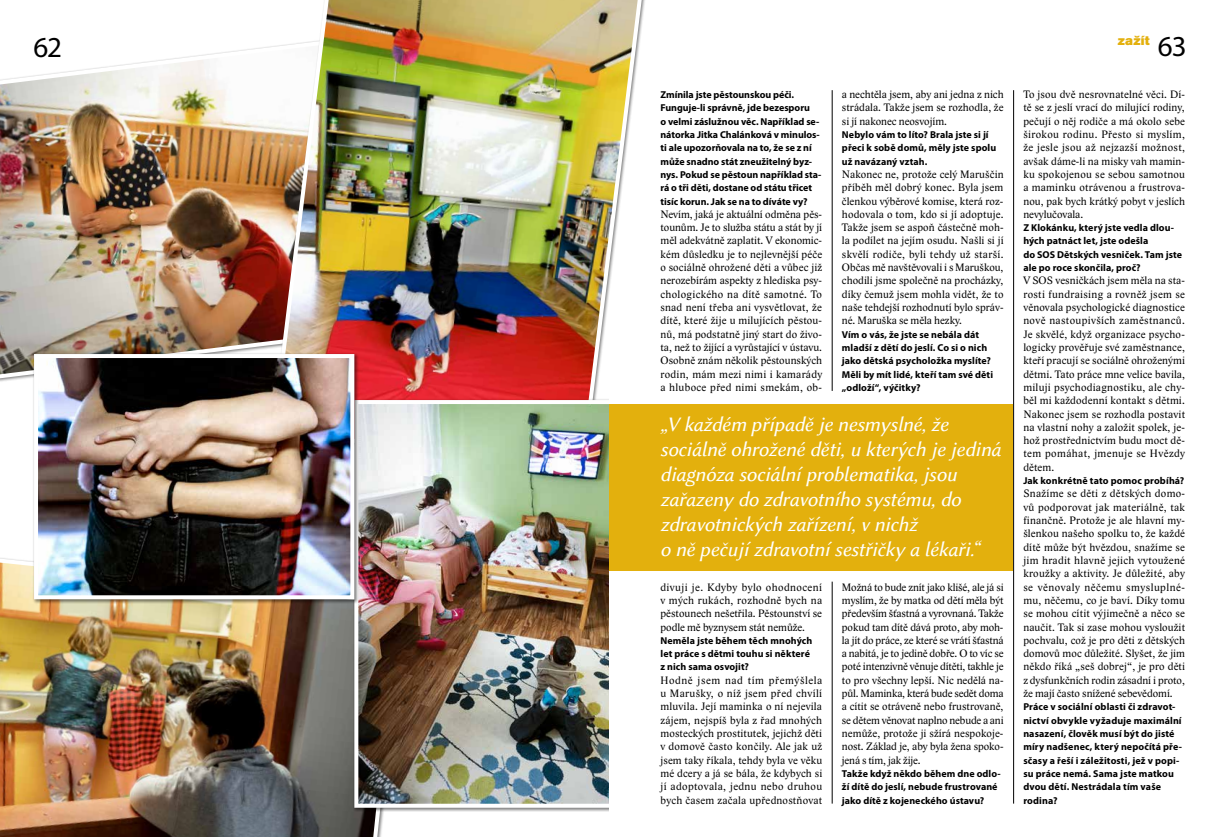
<style>
.page{position:relative;width:1219px;height:837px;background:#fff}
.page>*{position:absolute;margin:0;border:0;box-sizing:border-box;transform-origin:0 0}
.t1{font:29px "Myriad Pro";color:#000}
.t2{font:21px/25px "Lin Biolinum I";letter-spacing:-.01em;color:#fff}
.t3{font:13px "Akzidenz Grotesk BECE Super";letter-spacing:.025em;color:#e3b00d}
.t4{font:11px/13.3px "Lido STF";letter-spacing:.005em;color:#000;text-align:justify}
.t5{font:700 10px/13.3px "Myriad Pro";letter-spacing:.005em;color:#000}
</style>
<div class="page">
<img style="left:0;top:558px;width:404px;height:278px">
<hr style="left:832px;top:90px;width:1px;height:301px;background:#000">
<hr style="left:832px;top:581px;width:1px;height:222px;background:#000">
<hr style="left:1013px;top:90px;width:1px;height:713px;background:#000">
<img style="left:0;top:46px;width:269px;height:335px">
<img style="left:269px;top:0;width:376px;height:398px">
<img style="left:359px;top:405px;width:249px;height:397px">
<div style="left:354px;top:400px;width:259px;height:407px;border:4px solid #fff"></div>
<div style="left:32px;top:352px;width:327px;height:251px;background:#000;opacity:.5"></div>
<img style="left:39px;top:359px;width:310px;height:235px">
<div style="left:34px;top:354px;width:320px;height:245px;border:4px solid #fff"></div>
<div style="left:609px;top:391px;width:33px;height:445px;background:#fff"></div>
<div style="left:609px;top:404px;width:404px;height:166px;background:#e3b00d"></div>
<h1 class="t1" style="left:33px;top:29px;width:30px">62</h1>
<p class="t3" style="left:1118px;top:33px;width:34px">zažít</p>
<h1 class="t1" style="left:1158px;top:28px;width:30px">63</h1>
<p class="t5" style="left:660px;top:88px;width:162px">Zmínila jste pěstounskou péči.<br>Funguje-li správně, jde bezesporu<br>o velmi záslužnou věc. Například se&shy;nátorka Jitka Chalánková v minulos&shy;ti ale upozorňovala na to, že se z ní může snadno stát zneužitelný byz&shy;nys. Pokud se pěstoun například sta&shy;rá o tři děti, dostane od státu třicet tisíc korun. Jak se na to díváte vy?</p>
<p class="t4" style="left:660px;top:207px;width:163px">Nevím, jaká je aktuální odměna pěs&shy;tounům. Je to služba státu a stát by jí měl adekvátně zaplatit. V ekonomic&shy;kém důsledku je to nejlevnější péče o sociálně ohrožené děti a vůbec již nerozebírám aspekty z hlediska psy&shy;chologického na dítě samotné. To snad není třeba ani vysvětlovat, že dítě, které žije u milujících pěstou&shy;nů, má podstatně jiný start do živo&shy;ta, než to žijící a vyrůstající v ústavu.<br>Osobně znám několik pěstounských rodin, mám mezi nimi i kamarády a hluboce před nimi smekám, ob-</p>
<p class="t4" style="left:842px;top:88px;width:163px">a nechtěla jsem, aby ani jedna z nich strádala. Takže jsem se rozhodla, že si jí nakonec neosvojím.</p>
<p class="t5" style="left:842px;top:128px;width:156px">Nebylo vám to líto? Brala jste si jí přeci k sobě domů, měly jste spolu už navázaný vztah.</p>
<p class="t4" style="left:842px;top:168px;width:163px">Nakonec ne, protože celý Maruščin příběh měl dobrý konec. Byla jsem členkou výběrové komise, která roz&shy;hodovala o tom, kdo si jí adoptuje.<br>Takže jsem se aspoň částečně moh&shy;la podílet na jejím osudu. Našli si jí skvělí rodiče, byli tehdy už starší.<br>Občas mě navštěvovali i s Maruškou, chodili jsme společně na procházky, díky čemuž jsem mohla vidět, že to naše tehdejší rozhodnutí bylo správ&shy;né. Maruška se měla hezky.</p>
<p class="t5" style="left:842px;top:327px;width:153px">Vím o vás, že jste se nebála dát mladší z dětí do jeslí. Co si o nich jako dětská psycholožka myslíte?<br>Měli by mít lidé, kteří tam své děti „odloží“, výčitky?</p>
<p class="t4" style="left:1023px;top:88px;width:163px">To jsou dvě nesrovnatelné věci. Dí&shy;tě se z jeslí vrací do milující rodiny, pečují o něj rodiče a má okolo sebe širokou rodinu. Přesto si myslím, že jesle jsou až nejzazší možnost, avšak dáme-li na misky vah mamin&shy;ku spokojenou se sebou samotnou a maminku otrávenou a frustrova&shy;nou, pak bych krátký pobyt v jeslích nevylučovala.</p>
<p class="t5" style="left:1023px;top:221px;width:160px">Z Klokánku, který jste vedla dlou&shy;hých patnáct let, jste odešla<br>do SOS Dětských vesniček. Tam jste ale po roce skončila, proč?</p>
<p class="t4" style="left:1023px;top:274px;width:163px">V SOS vesničkách jsem měla na sta&shy;rosti fundraising a rovněž jsem se věnovala psychologické diagnostice nově nastoupivších zaměstnanců.<br>Je skvělé, když organizace psycho&shy;logicky prověřuje své zaměstnance, kteří pracují se sociálně ohroženými dětmi. Tato práce mne velice bavila, miluji psychodiagnostiku, ale chy&shy;běl mi každodenní kontakt s dětmi.<br>Nakonec jsem se rozhodla postavit na vlastní nohy a založit spolek, je&shy;hož prostřednictvím budu moct dě&shy;tem pomáhat, jmenuje se Hvězdy dětem.</p>
<p class="t5" style="left:1023px;top:474px;width:163px">Jak konkrétně tato pomoc probíhá?</p>
<p class="t4" style="left:1023px;top:487px;width:163px">Snažíme se děti z dětských domo&shy;vů podporovat jak materiálně, tak finančně. Protože je ale hlavní my&shy;šlenkou našeho spolku to, že každé dítě může být hvězdou, snažíme se jim hradit hlavně jejich vytoužené kroužky a aktivity. Je důležité, aby se věnovaly něčemu smysluplné&shy;mu, něčemu, co je baví. Díky tomu se mohou cítit výjimečně a něco se naučit. Tak si zase mohou vysloužit pochvalu, což je pro děti z dětských domovů moc důležité. Slyšet, že jim někdo říká „seš dobrej“, je pro děti z dysfunkčních rodin zásadní i proto, že mají často snížené sebevědomí.</p>
<p class="t5" style="left:1023px;top:700px;width:160px">Práce v sociální oblasti či zdravot&shy;nictví obvykle vyžaduje maximální nasazení, člověk musí být do jisté míry nadšenec, který nepočítá pře&shy;sčasy a řeší i záležitosti, jež v popi&shy;su práce nemá. Sama jste matkou dvou dětí. Nestrádala tím vaše rodina?</p>
<h2 class="t2" style="left:660px;top:411px;width:342px">„V každém případě je nesmyslné, že sociálně ohrožené děti, u kterých je jediná diagnóza sociální problematika, jsou zařazeny do zdravotního systému, do zdravotnických zařízení, v nichž<br>o ně pečují zdravotní sestřičky a lékaři.“</h2>
<p class="t4" style="left:660px;top:580px;width:163px">divuji je. Kdyby bylo ohodnocení v mých rukách, rozhodně bych na pěstounech nešetřila. Pěstounství se podle mě byznysem stát nemůže.</p>
<p class="t5" style="left:660px;top:633px;width:153px">Neměla jste během těch mnohých let práce s dětmi touhu si některé z nich sama osvojit?</p>
<p class="t4" style="left:660px;top:673px;width:163px">Hodně jsem nad tím přemýšlela u Marušky, o níž jsem před chvílí mluvila. Její maminka o ní nejevila zájem, nejspíš byla z řad mnohých mosteckých prostitutek, jejichž děti v domově často končily. Ale jak už jsem taky říkala, tehdy byla ve věku mé dcery a já se bála, že kdybych si jí adoptovala, jednu nebo druhou bych časem začala upřednostňovat</p>
<p class="t4" style="left:842px;top:580px;width:163px">Možná to bude znít jako klišé, ale já si myslím, že by matka od dětí měla být především šťastná a vyrovnaná. Takže pokud tam dítě dává proto, aby moh&shy;la jít do práce, ze které se vrátí šťastná a nabitá, je to jedině dobře. O to víc se poté intenzivně věnuje dítěti, takhle je to pro všechny lepší. Nic nedělá na&shy;půl. Maminka, která bude sedět doma a cítit se otráveně nebo frustrovaně, se dětem věnovat naplno nebude a ani nemůže, protože ji sžírá nespokoje&shy;nost. Základ je, aby byla žena spoko&shy;jená s tím, jak žije.</p>
<p class="t5" style="left:842px;top:766px;width:160px">Takže když někdo během dne odlo&shy;ží dítě do jeslí, nebude frustrované jako dítě z kojeneckého ústavu?</p>
</div>
